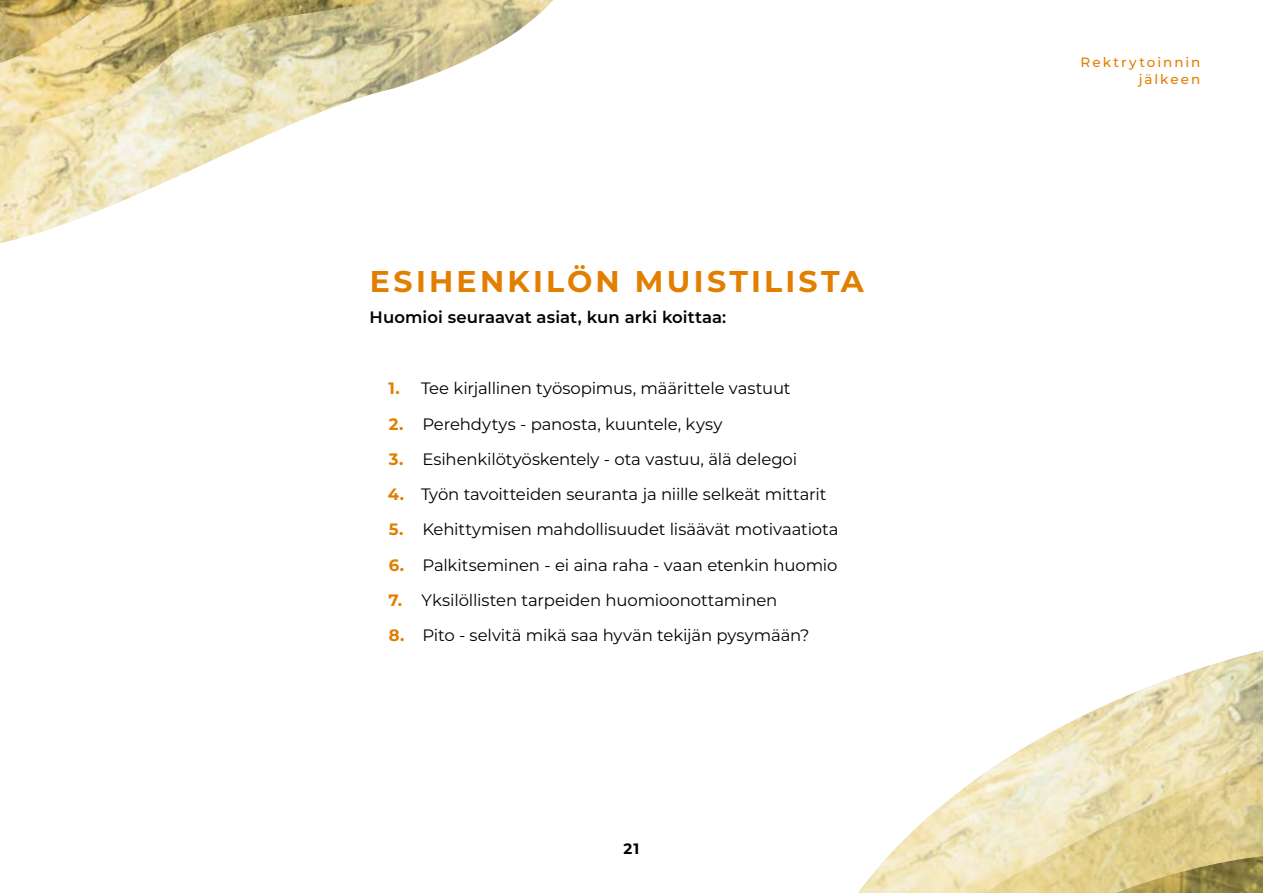
<style>
.page{position:relative;width:1263px;height:893px;background:#fff}
.page>*{position:absolute;margin:0;border:0;box-sizing:border-box;transform-origin:0 0}
.t1{font:700 30px "Montserrat";letter-spacing:.11em;color:#e27e00}
.t2{font:16.5px "Montserrat";letter-spacing:-.01em;color:#000}
.L_Body{font:600 16.5px "Montserrat";letter-spacing:.005em;color:#000}
.t3{font:700 15px "Montserrat";color:#000}
.t4{font:500 13.5px/16.5px "Montserrat";letter-spacing:.15em;color:#e27e00;text-align:right}
.s1{font-weight:700;color:#e27e00}
</style>
<div class="page">
<img style="left:0;top:0;width:553px;height:243px">
<svg style="left:0;top:0;width:488px;height:144px"></svg>
<img style="left:0;top:0;width:425px;height:134px">
<svg style="left:0;top:0;width:318px;height:78px;background:#cfc491"></svg>
<img style="left:0;top:0;width:255px;height:69px">
<img style="left:858px;top:650px;width:405px;height:243px">
<svg style="left:895px;top:740px;width:368px;height:153px"></svg>
<img style="left:922px;top:757px;width:341px;height:86px">
<svg style="left:919px;top:843px;width:344px;height:50px;background:#ebddac"></svg>
<img style="left:1032px;top:856px;width:231px;height:37px">
<h2 class="t1" style="left:370px;top:259px;width:495px">ESIHENKILÖN MUISTILISTA</h2>
<p class="L_Body" style="left:370px;top:306px;width:358px">Huomioi seuraavat asiat, kun arki koittaa:</p>
<p class="t2" style="left:389px;top:377px;width:404px"><span class="s1">1.</span> Tee kirjallinen työsopimus, määrittele vastuut</p>
<p class="t2" style="left:389px;top:412px;width:335px"><span class="s1">2.</span> Perehdytys - panosta, kuuntele, kysy</p>
<p class="t2" style="left:389px;top:448px;width:410px"><span class="s1">3.</span> Esihenkilötyöskentely - ota vastuu, älä delegoi</p>
<p class="t2" style="left:388px;top:483px;width:440px"><span class="s1">4.</span> Työn tavoitteiden seuranta ja niille selkeät mittarit</p>
<p class="t2" style="left:389px;top:518px;width:451px"><span class="s1">5.</span> Kehittymisen mahdollisuudet lisäävät motivaatiota</p>
<p class="t2" style="left:389px;top:553px;width:450px"><span class="s1">6.</span> Palkitseminen - ei aina raha - vaan etenkin huomio</p>
<p class="t2" style="left:388px;top:589px;width:390px"><span class="s1">7.</span> Yksilöllisten tarpeiden huomioonottaminen</p>
<p class="t2" style="left:389px;top:624px;width:422px"><span class="s1">8.</span> Pito - selvitä mikä saa hyvän tekijän pysymään?</p>
<p class="t3" style="left:623px;top:837px;width:18px">21</p>
<p class="t4" style="left:1080px;top:53px;width:121px">Rektrytoinnin jälkeen</p>
</div>
